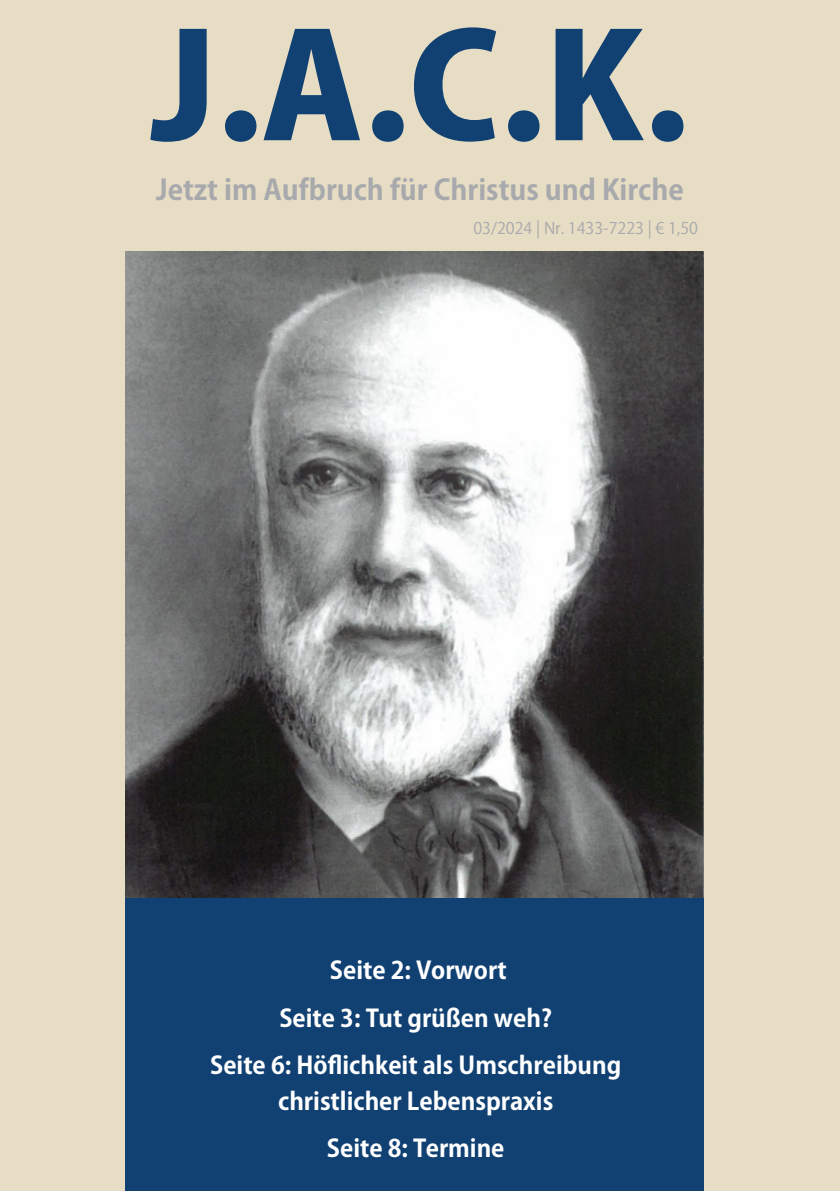
<style>
.page{position:relative;width:840px;height:1191px;background:#fff}
.page>*{position:absolute;margin:0;border:0;box-sizing:border-box;transform-origin:0 0}
.Temot_Headline{font:800 144px "Koz Go Pr 6 N";color:#114172;scale:1.07 1}
.Temot_Sublineschrift_linksbündig{font:700 28px "Koz Go Pr 6 N";color:#a8a9ad}
.Temot_Sublineschrift_linksbündig-2{font:700 24px/36px "Koz Go Pr 6 N";color:#fff;text-align:center}
.Temot_Bildunterschrift{font:16px "Koz Go Pr 6 N";color:#a8a9ad}
</style>
<div class="page">
<div style="left:0;top:0;width:839px;height:1191px;background:#e7ddc4"></div>
<div style="left:125px;top:899px;width:578px;height:292px;background:#114172"></div>
<img style="left:125px;top:251px;width:578px;height:647px">
<p class="Temot_Headline" style="left:151px;top:6px;width:503px">J.A.C.K.</p>
<p class="Temot_Sublineschrift_linksbündig" style="left:156px;top:174px;width:529px">Jetzt im Aufbruch für Christus und Kirche</p>
<p class="Temot_Bildunterschrift" style="left:473px;top:219px;width:226px">03/2024 | Nr. 1433-7223 | € 1,50</p>
<p class="Temot_Sublineschrift_linksbündig-2" style="left:330px;top:953px;width:178px">Seite 2: Vorwort</p>
<p class="Temot_Sublineschrift_linksbündig-2" style="left:279px;top:1000px;width:274px">Seite 3: Tut grüßen weh?</p>
<p class="Temot_Sublineschrift_linksbündig-2" style="left:210px;top:1047px;width:412px">Seite 6: Höflichkeit als Umschreibung christlicher Lebenspraxis</p>
<p class="Temot_Sublineschrift_linksbündig-2" style="left:327px;top:1131px;width:179px">Seite 8: Termine</p>
</div>
